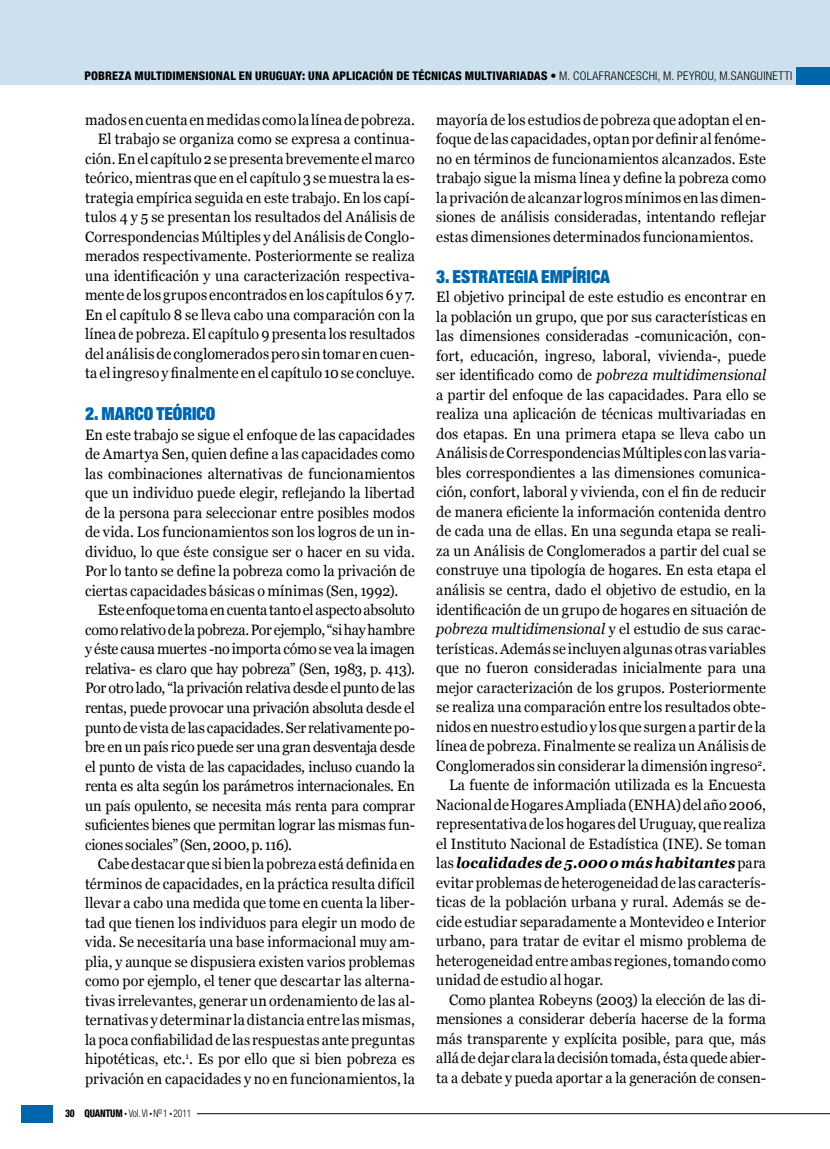
<style>
.page{position:relative;width:830px;height:1149px;background:#fff}
.page>*{position:absolute;margin:0;border:0;box-sizing:border-box;transform-origin:0 0}
.t1{font:900 expanded 18px "Helvetica Neue LT";color:#0066ac;scale:.95 1}
.t2{font:15px/19.5px "Georgia";color:#000;text-align:justify;scale:.95 1}
.t3{font:italic 15px "Georgia";color:#000;scale:.95 1}
.t4{font:italic 700 15px "Georgia";letter-spacing:.005em;color:#000;scale:.95 1}
.t5{font:300 condensed 12px "Helvetica Neue LT";letter-spacing:.025em;color:#000}
.t6{font:800 condensed 12px "Helvetica Neue LT";letter-spacing:.01em;color:#000}
.t7{font:300 condensed 10.5px "Helvetica Neue LT";letter-spacing:-.01em;color:#000;scale:.9 1}
.t8{font:800 condensed 10.5px "Helvetica Neue LT";color:#000;scale:.9 1}
.s1{font-weight:800}
.s2{font-style:normal}
.s3{font-weight:400;font-style:normal}
.s4{font-weight:200;font-stretch:normal;font-size:6px}
</style>
<div class="page">
<div style="left:21px;top:1104px;width:32px;height:17px;background:#0066ac"></div>
<hr style="left:197px;top:1113px;width:632px;height:1px;background:#000">
<div style="left:0;top:0;width:829px;height:84px;background:#cce0ee"></div>
<div style="left:795px;top:67px;width:34px;height:17px;background:#0066ac"></div>
<p class="t8" style="left:65px;top:1106px;width:12px">30</p>
<p class="t6" style="left:84px;top:68px;width:193px">POBREZA MULTIDIMENSIONAL EN URUGUA</p>
<p class="t6" style="left:296px;top:68px;width:21px">Y: UNA</p>
<p class="t5" style="left:332px;top:68px;width:461px"><span class="s1">APLICACIÓN DE TÉCNICAS MULTIVARIADAS</span> • M. COLAFRANCESCHI, M. PEYROU, M.SANGUINETTI</p>
<p class="t2" style="left:85px;top:109px;width:348px;text-align:right">mados en cuenta en medidas como la línea de pobreza.<br>El trabajo se organiza como se expresa a continua&shy;ción. En el capítulo 2 se presenta brevemente el marco teórico, mientras que en el capítulo 3 se muestra la es&shy;trategia empírica seguida en este trabajo. En los capí&shy;tulos 4 y 5 se presentan los resultados del Análisis de Correspondencias Múltiples y del Análisis de Conglo&shy;merados respectivamente. Posteriormente se realiza una identificación y una caracterización respectiva&shy;mente de los grupos encontrados en los capítulos 6 y 7.<br>En el capítulo 8 se lleva cabo una comparación con la línea de pobreza. El capítulo 9 presenta los resultados del análisis de conglomerados pero sin tomar en cuen&shy;ta el ingreso y finalmente en el capítulo 10 se concluye.</p>
<p class="t1" style="left:85px;top:402px;width:138px">2. MARCO TEÓRICO</p>
<p class="t2" style="left:85px;top:424px;width:348px">En este trabajo se sigue el enfoque de las capacidades de Amartya Sen, quien define a las capacidades como las combinaciones alternativas de funcionamientos que un individuo puede elegir, reflejando la libertad de la persona para seleccionar entre posibles modos de vida. Los funcionamientos son los logros de un in&shy;dividuo, lo que éste consigue ser o hacer en su vida.<br>Por lo tanto se define la pobreza como la privación de ciertas capacidades básicas o mínimas (Sen, 1992).</p>
<p class="t2" style="left:85px;top:600px;width:348px;text-indent:13px">Este enfoque toma en cuenta tanto el aspecto absoluto como relativo de la pobreza. Por ejemplo, “si hay hambre y éste causa muertes -no importa cómo se vea la imagen relativa- es claro que hay pobreza” (Sen, 1983, p. 413).<br>Por otro lado, “la privación relativa desde el punto de las rentas, puede provocar una privación absoluta desde el punto de vista de las capacidades. Ser relativamente po&shy;bre en un país rico puede ser una gran desventaja desde el punto de vista de las capacidades, incluso cuando la renta es alta según los parámetros internacionales. En un país opulento, se necesita más renta para comprar suficientes bienes que permitan lograr las mismas fun&shy;ciones sociales” (Sen, 2000, p. 116).</p>
<p class="t2" style="left:85px;top:853px;width:348px;text-indent:13px">Cabe destacar que si bien la pobreza está definida en términos de capacidades, en la práctica resulta difícil llevar a cabo una medida que tome en cuenta la liber&shy;tad que tienen los individuos para elegir un modo de vida. Se necesitaría una base informacional muy am&shy;plia, y aunque se dispusiera existen varios problemas como por ejemplo, el tener que descartar las alterna&shy;tivas irrelevantes, generar un ordenamiento de las al&shy;ternativas y determinar la distancia entre las mismas, la poca confiabilidad de las respuestas ante preguntas hipotéticas, etc.<sup>1</sup>. Es por ello que si bien pobreza es privación en capacidades y no en funcionamientos, la</p>
<p class="t2" style="left:436px;top:109px;width:348px">mayoría de los estudios de pobreza que adoptan el en&shy;foque de las capacidades, optan por definir al fenóme&shy;no en términos de funcionamientos alcanzados. Este trabajo sigue la misma línea y define la pobreza como la privación de alcanzar logros mínimos en las dimen&shy;siones de análisis consideradas, intentando reflejar estas dimensiones determinados funcionamientos.</p>
<p class="t1" style="left:436px;top:265px;width:184px">3. ESTRATEGIA EMPÍRICA</p>
<p class="t2" style="left:436px;top:287px;width:348px">El objetivo principal de este estudio es encontrar en</p>
<p class="t2" style="left:436px;top:307px;width:348px">la población un grupo, que por sus características en</p>
<p class="t2" style="left:436px;top:326px;width:348px">las dimensiones consideradas -comunicación, con-</p>
<p class="t2" style="left:436px;top:346px;width:348px">fort, educación, ingreso, laboral, vivienda-, puede</p>
<p class="t3" style="left:436px;top:366px;width:348px"><span class="s2">ser identificado como de</span> pobreza multidimensional</p>
<p class="t2" style="left:436px;top:385px;width:348px">a partir del enfoque de las capacidades. Para ello se</p>
<p class="t2" style="left:436px;top:404px;width:348px">realiza una aplicación de técnicas multivariadas en</p>
<p class="t2" style="left:436px;top:424px;width:348px">dos etapas. En una primera etapa se lleva cabo un</p>
<p class="t2" style="left:436px;top:443px;width:348px">Análisis de Correspondencias Múltiples con las varia-</p>
<p class="t2" style="left:436px;top:463px;width:348px">bles correspondientes a las dimensiones comunica-</p>
<p class="t2" style="left:436px;top:482px;width:348px">ción, confort, laboral y vivienda, con el fin de reducir</p>
<p class="t2" style="left:436px;top:502px;width:348px">de manera eficiente la información contenida dentro</p>
<p class="t2" style="left:436px;top:521px;width:348px">de cada una de ellas. En una segunda etapa se reali-</p>
<p class="t2" style="left:436px;top:541px;width:348px">za un Análisis de Conglomerados a partir del cual se</p>
<p class="t2" style="left:436px;top:560px;width:348px">construye una tipología de hogares. En esta etapa el</p>
<p class="t2" style="left:436px;top:580px;width:348px">análisis se centra, dado el objetivo de estudio, en la</p>
<p class="t2" style="left:436px;top:599px;width:348px">identificación de un grupo de hogares en situación de</p>
<p class="t3" style="left:436px;top:620px;width:348px">pobreza multidimensional <span class="s2">y el estudio de sus carac-</span></p>
<p class="t2" style="left:436px;top:638px;width:348px">terísticas. Además se incluyen algunas otras variables</p>
<p class="t2" style="left:436px;top:658px;width:348px">que no fueron consideradas inicialmente para una</p>
<p class="t2" style="left:436px;top:677px;width:348px">mejor caracterización de los grupos. Posteriormente</p>
<p class="t2" style="left:436px;top:697px;width:348px">se realiza una comparación entre los resultados obte-</p>
<p class="t2" style="left:436px;top:716px;width:348px">nidos en nuestro estudio y los que surgen a partir de la</p>
<p class="t2" style="left:436px;top:736px;width:348px">línea de pobreza. Finalmente se realiza un Análisis de</p>
<p class="t2" style="left:436px;top:755px;width:348px">Conglomerados sin considerar la dimensión ingreso<sup>2</sup>.</p>
<p class="t2" style="left:449px;top:775px;width:335px">La fuente de información utilizada es la Encuesta</p>
<p class="t2" style="left:436px;top:794px;width:348px">Nacional de Hogares Ampliada (ENHA) del año 2006,</p>
<p class="t2" style="left:436px;top:814px;width:348px">representativa de los hogares del Uruguay, que realiza</p>
<p class="t2" style="left:436px;top:833px;width:348px">el Instituto Nacional de Estadística (INE). Se toman</p>
<p class="t4" style="left:436px;top:854px;width:348px"><span class="s3">las</span> localidades de 5.000 o más habitantes <span class="s3">para</span></p>
<p class="t2" style="left:436px;top:872px;width:348px">evitar problemas de heterogeneidad de las caracterís-</p>
<p class="t2" style="left:436px;top:892px;width:348px">ticas de la población urbana y rural. Además se de-</p>
<p class="t2" style="left:436px;top:911px;width:348px">cide estudiar separadamente a Montevideo e Interior</p>
<p class="t2" style="left:436px;top:931px;width:348px">urbano, para tratar de evitar el mismo problema de</p>
<p class="t2" style="left:436px;top:950px;width:348px">heterogeneidad entre ambas regiones, tomando como</p>
<p class="t2" style="left:436px;top:970px;width:177px">unidad de estudio al hogar.</p>
<p class="t2" style="left:449px;top:989px;width:335px">Como plantea Robeyns (2003) la elección de las di-</p>
<p class="t2" style="left:436px;top:1009px;width:348px">mensiones a considerar debería hacerse de la forma</p>
<p class="t2" style="left:436px;top:1028px;width:348px">más transparente y explícita posible, para que, más</p>
<p class="t2" style="left:436px;top:1048px;width:348px">allá de dejar clara la decisión tomada, ésta quede abier-</p>
<p class="t2" style="left:436px;top:1067px;width:348px">ta a debate y pueda aportar a la generación de consen-</p>
<p class="t7" style="left:84px;top:1106px;width:120px"><span class="s1">QUANTUM</span> <span class="s4">•</span> Vol. VI <span class="s4">•</span> N<sup>o</sup> 1 <span class="s4">•</span> 2011</p>
</div>
